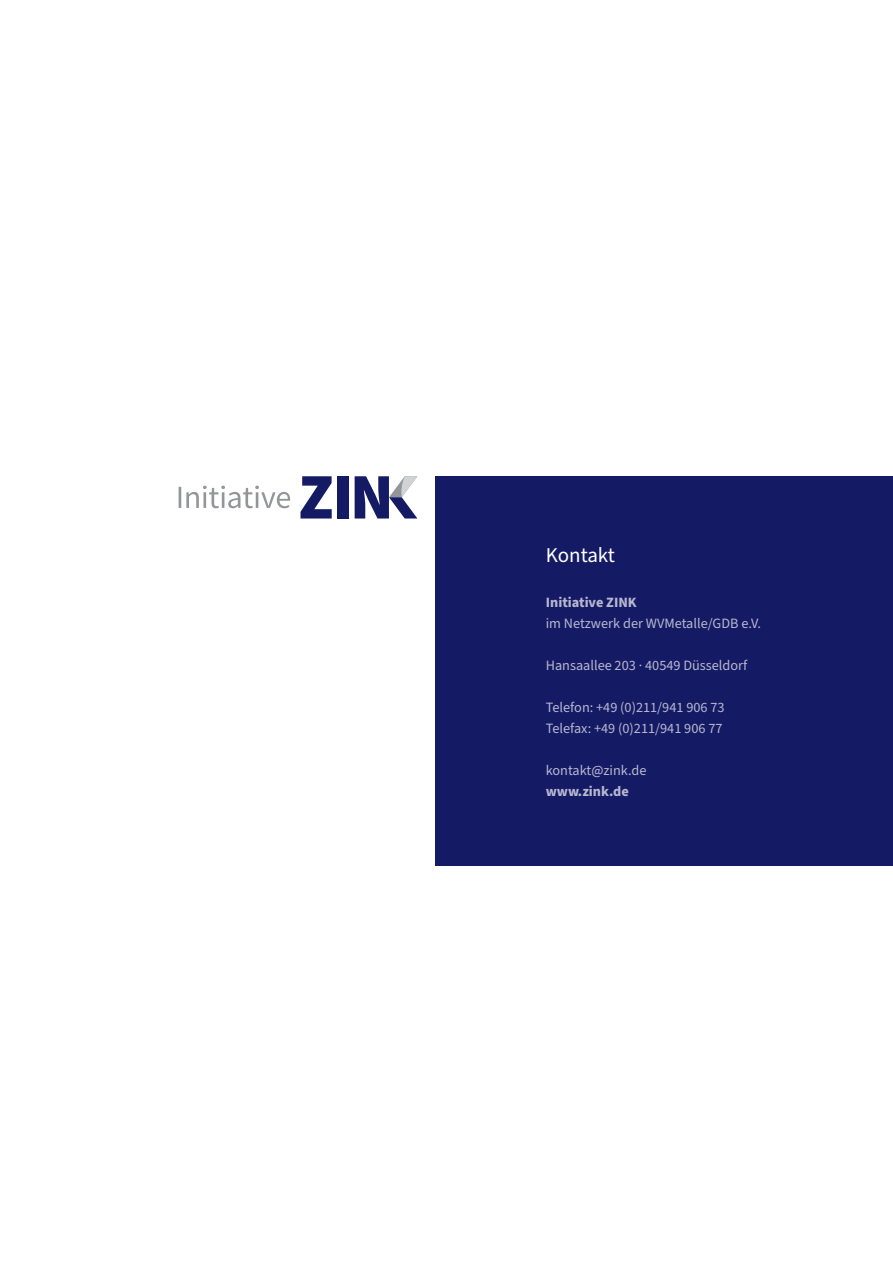
<style>
.page{position:relative;width:893px;height:1263px;background:#fff}
.page>*{position:absolute;margin:0;border:0;box-sizing:border-box;transform-origin:0 0}
.t1{font:21px "Source Sans Pro";letter-spacing:-.005em;color:#fff}
.t2{font:14.25px/21px "Source Sans Pro";color:#b8b7d1}
.t3{font:700 14.25px "Source Sans Pro";color:#b8b7d1}
</style>
<div class="page">
<div style="left:436px;top:476px;width:457px;height:390px;background:#141b64"></div>
<svg style="left:300px;top:476px;width:32px;height:42px"></svg>
<div style="left:337px;top:476px;width:12px;height:42px;background:#141b64"></div>
<svg style="left:355px;top:476px;width:62px;height:42px"></svg>
<svg style="left:179px;top:486px;width:111px;height:22px"></svg>
<h1 class="t1" style="left:546px;top:541px;width:71px">Kontakt</h1>
<p class="t3" style="left:546px;top:593px;width:92px">Initiative ZINK</p>
<p class="t2" style="left:546px;top:613px;width:217px">im Netzwerk der WVMetalle/GDB e.V.</p>
<p class="t2" style="left:546px;top:655px;width:203px">Hansaallee 203 · 40549 Düsseldorf</p>
<p class="t2" style="left:546px;top:697px;width:180px">Telefon: +49 (0)211/941 906 73<br>Telefax: +49 (0)211/941 906 77</p>
<p class="t2" style="left:546px;top:760px;width:102px">kontakt@zink.de</p>
<p class="t3" style="left:546px;top:782px;width:85px">www.zink.de</p>
</div>
